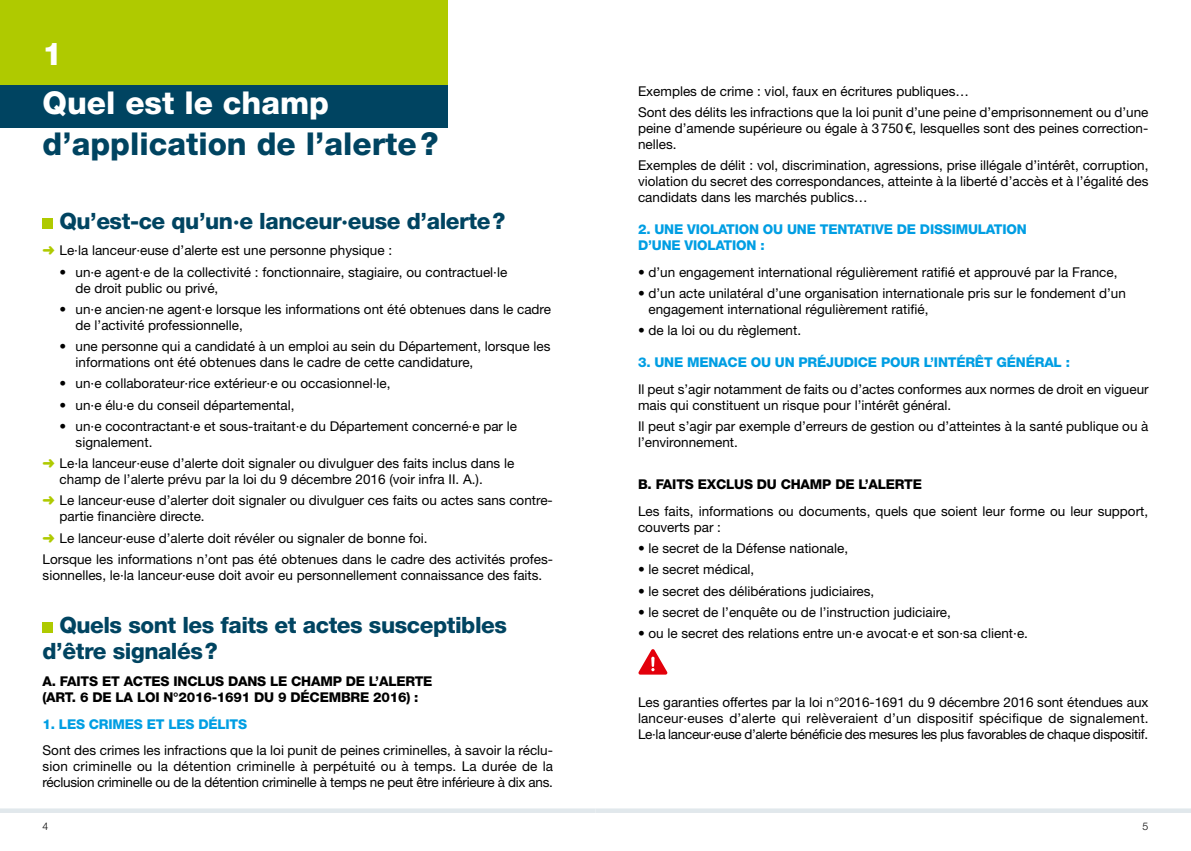
<style>
.page{position:relative;width:1191px;height:851px;background:#fff}
.page>*{position:absolute;margin:0;border:0;box-sizing:border-box;transform-origin:0 0}
.t1{font:800 31.5px "Helvetica Neue LT Std";color:#004461}
.t2{font:800 31.5px "Helvetica Neue LT Std";color:#fff}
.t3{font:800 22.5px/26.5px "Helvetica Neue LT Std";letter-spacing:-.02em;color:#004461}
.t4{font:13.5px/15.9px "Helvetica Neue LT Std";color:#000}
.t5{font:800 13.5px/15.9px "Helvetica Neue LT Std";letter-spacing:-.015em;color:#009ee3}
.t6{font:800 13.5px/15.9px "Helvetica Neue LT Std";letter-spacing:-.015em;color:#000}
.t7{font:300 10.5px "Helvetica Neue LT Std";color:#000}
.s1{color:#afca00}
</style>
<div class="page">
<svg style="left:595px;top:808px;width:596px;height:4px;background:#e4eaee"></svg>
<svg style="left:0;top:808px;width:595px;height:4px;background:#e4eaee"></svg>
<div style="left:0;top:0;width:447px;height:85px;background:#afca00"></div>
<div style="left:0;top:85px;width:447px;height:42px;background:#004461"></div>
<div style="left:43px;top:218px;width:10px;height:11px;background:#afca00"></div>
<div style="left:43px;top:622px;width:10px;height:10px;background:#afca00"></div>
<svg style="left:638px;top:649px;width:30px;height:25px"></svg>
<h1 class="t2" style="left:43px;top:35px;width:21px">1</h1>
<h1 class="t2" style="left:43px;top:84px;width:288px">Quel est le champ</h1>
<h1 class="t1" style="left:43px;top:125px;width:397px">d’application de l’alerte?</h1>
<h2 class="t3" style="left:59px;top:207px;width:447px">Qu’est-ce qu’un·e lanceur·euse d’alerte?</h2>
<p class="t4" style="left:43px;top:242px;width:351px"><span class="s1">➜</span> Le·la lanceur·euse d’alerte est une personne physique :</p>
<p class="t4" style="left:76px;top:263px;width:433px;text-indent:-16px">• un·e agent·e de la collectivité : fonctionnaire, stagiaire, ou contractuel·le de droit public ou privé,</p>
<p class="t4" style="left:76px;top:300px;width:477px;text-indent:-16px">• un·e ancien·ne agent·e lorsque les informations ont été obtenues dans le cadre de l’activité professionnelle,</p>
<p class="t4" style="left:76px;top:338px;width:476px;text-indent:-16px">• une personne qui a candidaté à un emploi au sein du Département, lorsque les informations ont été obtenues dans le cadre de cette candidature,</p>
<p class="t4" style="left:60px;top:375px;width:332px">• un·e collaborateur·rice extérieur·e ou occasionnel·le,</p>
<p class="t4" style="left:60px;top:396px;width:236px">• un·e élu·e du conseil départemental,</p>
<p class="t4" style="left:76px;top:417px;width:443px;text-indent:-16px">• un·e cocontractant·e et sous-traitant·e du Département concerné·e par le signalement.</p>
<p class="t4" style="left:60px;top:455px;width:456px;text-indent:-17px"><span class="s1">➜</span> Le·la lanceur·euse d’alerte doit signaler ou divulguer des faits inclus dans le champ de l’alerte prévu par la loi du 9 décembre 2016 (voir infra II. A.).</p>
<p class="t4" style="left:60px;top:492px;width:495px;text-indent:-17px"><span class="s1">➜</span> Le lanceur·euse d’alerter doit signaler ou divulguer ces faits ou actes sans contre&shy;partie financière directe.</p>
<p class="t4" style="left:43px;top:526px;width:512px;line-height:21.3px"><span class="s1">➜</span> Le lanceur·euse d’alerte doit révéler ou signaler de bonne foi.<br>Lorsque les informations n’ont pas été obtenues dans le cadre des activités profes-</p>
<p class="t4" style="left:43px;top:566px;width:501px">sionnelles, le·la lanceur·euse doit avoir eu personnellement connaissance des faits.</p>
<h2 class="t3" style="left:43px;top:611px;width:466px;text-indent:17px">Quels sont les faits et actes susceptibles d’être signalés?</h2>
<p class="t6" style="left:43px;top:673px;width:391px">A. FAITS ET ACTES INCLUS DANS LE CHAMP DE L’ALERTE (ART. 6 DE LA LOI N°2016-1691 DU 9 DÉCEMBRE 2016) :</p>
<p class="t5" style="left:43px;top:715px;width:206px">1. LES CRIMES ET LES DÉLITS</p>
<p class="t4" style="left:43px;top:742px;width:512px;text-align:justify">Sont des crimes les infractions que la loi punit de peines criminelles, à savoir la réclu&shy;sion criminelle ou la détention criminelle à perpétuité ou à temps. La durée de la réclusion criminelle ou de la détention criminelle à temps ne peut être inférieure à dix ans.</p>
<p class="t4" style="left:638px;top:80px;width:512px;line-height:21.3px">Exemples de crime : viol, faux en écritures publiques…<br>Sont des délits les infractions que la loi punit d’une peine d’emprisonnement ou d’une</p>
<p class="t4" style="left:638px;top:120px;width:512px">peine d’amende supérieure ou égale à 3750€, lesquelles sont des peines correction&shy;nelles.</p>
<p class="t4" style="left:638px;top:157px;width:512px;text-align:justify">Exemples de délit : vol, discrimination, agressions, prise illégale d’intérêt, corruption, violation du secret des correspondances, atteinte à la liberté d’accès et à l’égalité des candidats dans les marchés publics…</p>
<p class="t5" style="left:638px;top:221px;width:390px">2. UNE VIOLATION OU UNE TENTATIVE DE DISSIMULATION<br>D’UNE VIOLATION :</p>
<p class="t4" style="left:638px;top:263px;width:481px">• d’un engagement international régulièrement ratifié et approuvé par la France,</p>
<p class="t4" style="left:648px;top:285px;width:479px;text-indent:-11px">• d’un acte unilatéral d’une organisation internationale pris sur le fondement d’un engagement international régulièrement ratifié,</p>
<p class="t4" style="left:638px;top:322px;width:165px">• de la loi ou du règlement.</p>
<p class="t5" style="left:638px;top:354px;width:433px">3. UNE MENACE OU UN PRÉJUDICE POUR L’INTÉRÊT GÉNÉRAL :</p>
<p class="t4" style="left:638px;top:380px;width:512px">Il peut s’agir notamment de faits ou d’actes conformes aux normes de droit en vigueur mais qui constituent un risque pour l’intérêt général.</p>
<p class="t4" style="left:638px;top:417px;width:512px">Il peut s’agir par exemple d’erreurs de gestion ou d’atteintes à la santé publique ou à l’environnement.</p>
<p class="t6" style="left:638px;top:476px;width:285px">B. FAITS EXCLUS DU CHAMP DE L’ALERTE</p>
<p class="t4" style="left:638px;top:502px;width:512px">Les faits, informations ou documents, quels que soient leur forme ou leur support, couverts par :</p>
<p class="t4" style="left:638px;top:540px;width:212px">• le secret de la Défense nationale,</p>
<p class="t4" style="left:638px;top:561px;width:118px">• le secret médical,</p>
<p class="t4" style="left:638px;top:582px;width:238px">• le secret des délibérations judiciaires,</p>
<p class="t4" style="left:638px;top:603px;width:314px">• le secret de l’enquête ou de l’instruction judiciaire,</p>
<p class="t4" style="left:638px;top:625px;width:391px">• ou le secret des relations entre un·e avocat·e et son·sa client·e.</p>
<p class="t4" style="left:638px;top:694px;width:512px;text-align:justify">Les garanties offertes par la loi n°2016-1691 du 9 décembre 2016 sont étendues aux lanceur·euses d’alerte qui relèveraient d’un dispositif spécifique de signalement.<br>Le·la lanceur·euse d’alerte bénéficie des mesures les plus favorables de chaque dispositif.</p>
<p class="t7" style="left:43px;top:819px;width:7px">4</p>
<p class="t7" style="left:1142px;top:819px;width:7px">5</p>
</div>
